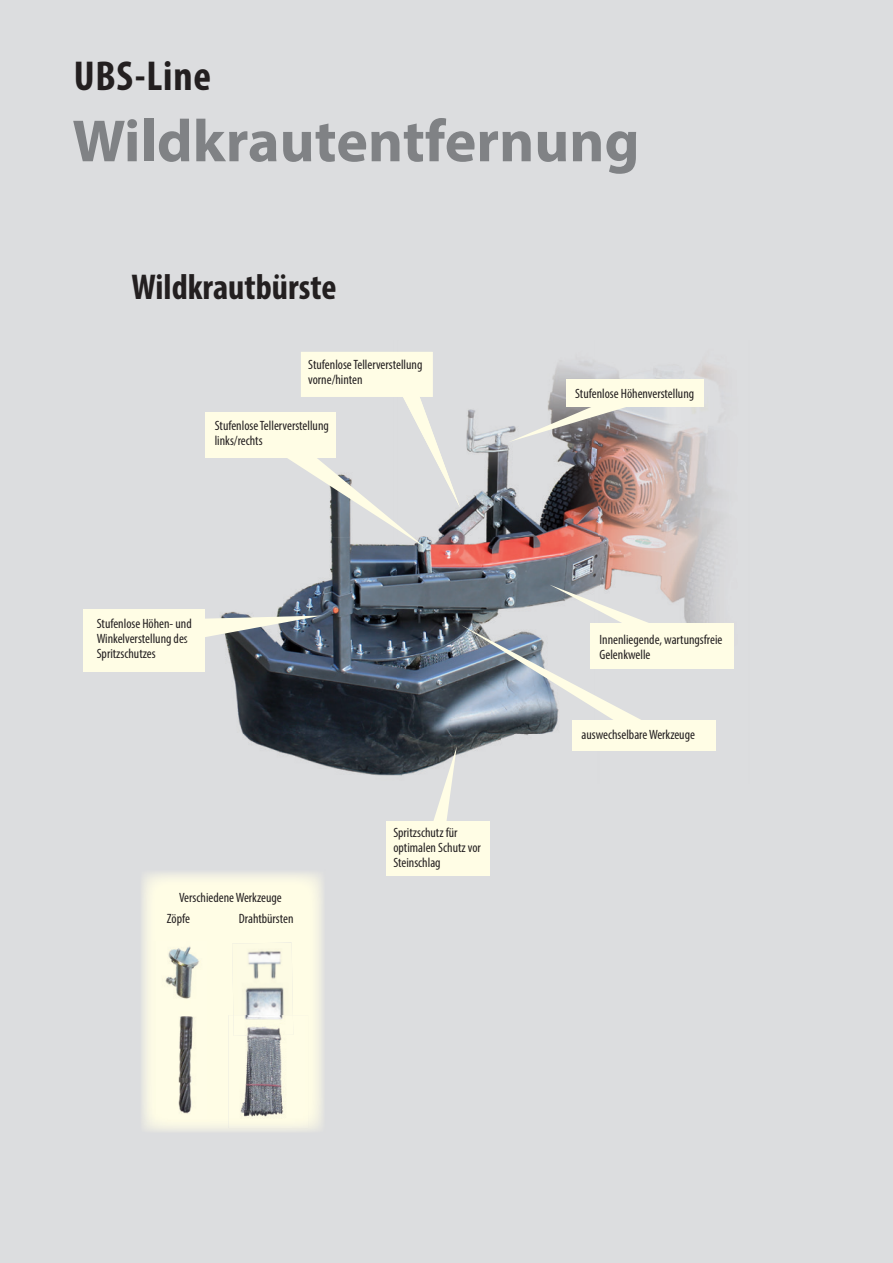
<style>
.page{position:relative;width:893px;height:1263px;background:#dcdddf}
.page>*{position:absolute;margin:0;border:0;box-sizing:border-box;transform-origin:0 0}
.t1{font:700 60px "Myriad Pro";color:#808285}
.t2{font:700 condensed 42px "Myriad Pro";letter-spacing:.02em;color:#231f20}
.t3{font:700 condensed 36px "Myriad Pro";color:#231f20}
.t4{font:condensed 13.5px/14.9px "Myriad Pro";color:#231f20}
</style>
<div class="page">
<div style="left:83px;top:609px;width:121px;height:63px;background:#fffde5"></div>
<div style="left:386px;top:821px;width:103px;height:54px;background:#fffde5"></div>
<img style="left:204px;top:361px;width:530px;height:415px">
<div style="left:301px;top:352px;width:132px;height:30px;background:#fffde5"></div>
<img style="left:142px;top:873px;width:181px;height:258px">
<img style="left:145px;top:941px;width:65px;height:183px">
<img style="left:229px;top:1015px;width:79px;height:113px">
<img style="left:232px;top:942px;width:61px;height:94px">
<div style="left:590px;top:623px;width:143px;height:45px;background:#fffde5"></div>
<div style="left:572px;top:720px;width:143px;height:30px;background:#fffde5"></div>
<svg style="left:461px;top:585px;width:204px;height:144px"></svg>
<div style="left:567px;top:379px;width:137px;height:28px;background:#fffde5"></div>
<svg style="left:508px;top:386px;width:133px;height:56px"></svg>
<div style="left:205px;top:412px;width:131px;height:46px;background:#fffde5"></div>
<svg style="left:256px;top:382px;width:204px;height:165px"></svg>
<svg style="left:204px;top:615px;width:118px;height:26px;background:#a2a8a9"></svg>
<svg style="left:428px;top:746px;width:29px;height:75px"></svg>
<h2 class="t2" style="left:74px;top:50px;width:139px">UBS-Line</h2>
<h1 class="t1" style="left:72px;top:102px;width:569px">Wildkrautentfernung</h1>
<h3 class="t3" style="left:131px;top:265px;width:206px">Wildkrautbürste</h3>
<p class="t4" style="left:308px;top:357px;width:116px">Stufenlose Tellerverstellung vorne/hinten</p>
<p class="t4" style="left:215px;top:418px;width:116px">Stufenlose Tellerverstellung links/rechts</p>
<p class="t4" style="left:97px;top:616px;width:97px">Stufenlose Höhen- und<br>Winkelverstellung des<br>Spritzschutzes</p>
<p class="t4" style="left:393px;top:825px;width:89px">Spritzschutz für optimalen Schutz vor<br>Steinschlag</p>
<p class="t4" style="left:167px;top:887px;width:116px;line-height:21px;text-indent:12px">Verschiedene Werkzeuge<br>Zöpfe</p>
<p class="t4" style="left:239px;top:911px;width:56px">Drahtbürsten</p>
<p class="t4" style="left:575px;top:386px;width:121px">Stufenlose Höhenverstellung</p>
<p class="t4" style="left:600px;top:632px;width:124px">Innenliegende, wartungsfreie<br>Gelenkwelle</p>
<p class="t4" style="left:581px;top:727px;width:115px">auswechselbare Werkzeuge</p>
</div>
